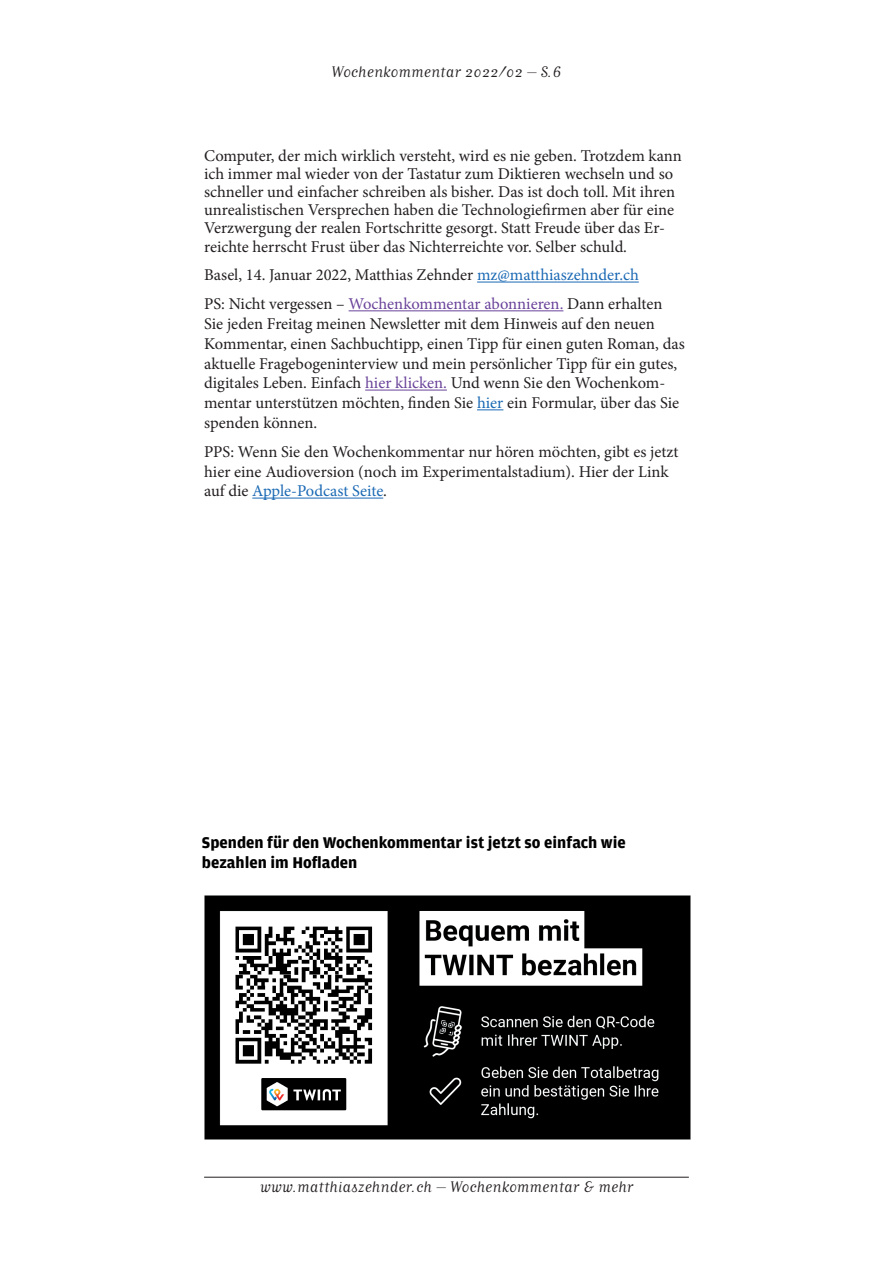
<style>
.page{position:relative;width:893px;height:1263px;background:#fff}
.page>*{position:absolute;margin:0;border:0;box-sizing:border-box;transform-origin:0 0}
.t1{font:18px "Matrix Script";color:#231f20}
.t2{font:16.5px/19.8px "Minion Pro";color:#231f20}
.t3{font:700 16.5px/19.8px "Amplitude";color:#000001}
.s1{color:#1b69b4}
.s2{color:#6a439a}
</style>
<div class="page">
<hr style="left:204px;top:1177px;width:485px;height:1px;background:#231f20">
<hr style="left:477px;top:282px;width:162px;height:1px;background:#1b69b4">
<hr style="left:349px;top:310px;width:214px;height:1px;background:#6a439a">
<hr style="left:365px;top:390px;width:82px;height:1px;background:#6a439a">
<svg style="left:477px;top:409px;width:26px;height:1px"></svg>
<hr style="left:252px;top:498px;width:131px;height:1px;background:#1b69b4">
<img style="left:204px;top:896px;width:486px;height:244px">
<p class="t1" style="left:332px;top:63px;width:231px">Wochenkommentar 2022/02 – S.6</p>
<p class="t2" style="left:204px;top:147px;width:479px;line-height:18.1px">Computer, der mich wirklich versteht, wird es nie geben. Trotzdem kann ich immer mal wieder von der Tastatur zum Diktieren wechseln und so schneller und einfacher schreiben als bisher. Das ist doch toll. Mit ihren unrealistischen Versprechen haben die Technologiefirmen aber für eine Verzwergung der realen Fortschritte gesorgt. Statt Freude über das Er&shy;reichte herrscht Frust über das Nichterreichte vor. Selber schuld.</p>
<p class="t2" style="left:204px;top:261px;width:460px;line-height:28.8px">Basel, 14. Januar 2022, Matthias Zehnder <span class="s1">mz@matthiaszehnder.ch<br></span>PS: Nicht vergessen – <span class="s2">Wochenkommentar abonnieren.</span> Dann erhalten</p>
<p class="t2" style="left:204px;top:314px;width:482px">Sie jeden Freitag meinen Newsletter mit dem Hinweis auf den neuen Kommentar, einen Sachbuchtipp, einen Tipp für einen guten Roman, das aktuelle Fragebogeninterview und mein persönlicher Tipp für ein gutes, digitales Leben. Einfach <span class="s2">hier klicken.</span> Und wenn Sie den Wochenkom&shy;mentar unterstützen möchten, finden Sie <span class="s1">hier</span> ein Formular, über das Sie spenden können.</p>
<p class="t2" style="left:204px;top:442px;width:476px">PPS: Wenn Sie den Wochenkommentar nur hören möchten, gibt es jetzt hier eine Audioversion (noch im Experimentalstadium). Hier der Link auf die <span class="s1">Apple-Podcast Seite</span>.</p>
<p class="t3" style="left:202px;top:833px;width:425px">Spenden für den Wochenkommentar ist jetzt so einfach wie bezahlen im Hofladen</p>
<p class="t1" style="left:260px;top:1178px;width:375px">www.matthiaszehnder.ch – Wochenkommentar &amp; mehr</p>
</div>
